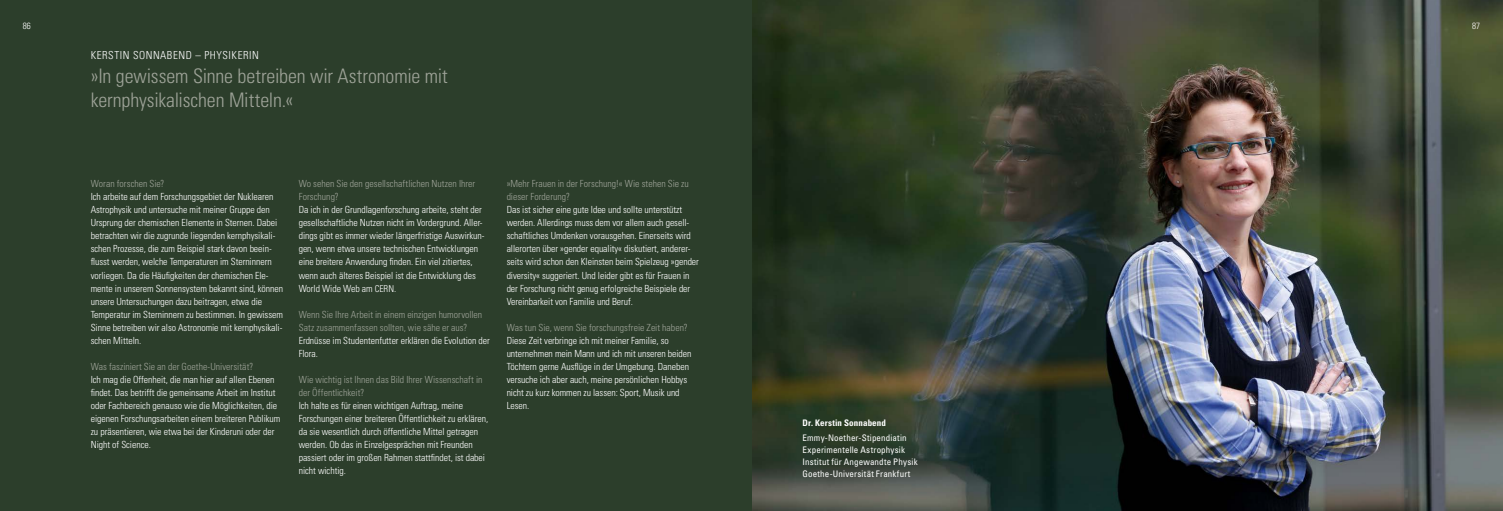
<style>
.page{position:relative;width:1503px;height:511px;background:#fff}
.page>*{position:absolute;margin:0;border:0;box-sizing:border-box;transform-origin:0 0}
.t1{font:300 condensed 20px/24px "Univers LT Std";letter-spacing:-.005em;color:#9ea398}
.t2{font:300 condensed 11px "Univers LT Std";letter-spacing:.05em;color:#fff}
.t3{font:300 condensed 9.8px/13px "Univers LT Std";letter-spacing:-.005em;color:#fff}
.t4{font:300 condensed 9.8px/13px "Univers LT Std";color:#9ea398}
.t5{font:condensed 9px/12px "Univers LT Std";letter-spacing:.015em;color:#fff}
.t6{font:700 condensed 9px "Univers LT Std";letter-spacing:.01em;color:#fff}
.t7{font:300 condensed 9px "Univers LT Std";color:#fff}
.s1{font-size:9.4px}
</style>
<div class="page">
<img style="left:751px;top:0;width:751px;height:510px">
<div style="left:0;top:0;width:751px;height:510px;background:#2c3e2b"></div>
<p class="t7" style="left:23px;top:21px;width:10px">86</p>
<p class="t7" style="left:1471px;top:21px;width:10px">87</p>
<p class="t2" style="left:91px;top:49px;width:170px">KERSTIN SONNABEND – PHYSIKERIN</p>
<h1 class="t1" style="left:91px;top:64px;width:358px">»In gewissem Sinne betreiben wir Astronomie mit kernphysikalischen Mitteln.«</h1>
<p class="t4" style="left:91px;top:177px;width:75px">Woran forschen Sie?</p>
<p class="t3" style="left:91px;top:190px;width:194px">Ich arbeite auf dem Forschungsgebiet der Nuklearen Astrophysik und untersuche mit meiner Gruppe den Ursprung der chemischen Elemente in Sternen. Dabei betrachten wir die zugrunde liegenden kernphysikali&shy;schen Prozesse, die zum Beispiel stark davon beein&shy;flusst werden, welche Temperaturen im Sterninnern vorliegen. Da die Häufigkeiten der chemischen Ele&shy;mente in unserem Sonnensystem bekannt sind, können unsere Untersuchungen dazu beitragen, etwa die Temperatur im Sterninnern zu bestimmen. In gewissem Sinne betreiben wir also Astronomie mit kernphysikali&shy;schen Mitteln.</p>
<p class="t4" style="left:91px;top:359px;width:164px">Was fasziniert Sie an der Goethe-Universität?</p>
<p class="t3" style="left:91px;top:372px;width:191px">Ich mag die Offenheit, die man hier auf allen Ebenen findet. Das betrifft die gemeinsame Arbeit im Institut oder Fachbereich genauso wie die Möglichkeiten, die eigenen Forschungsarbeiten einem breiteren Publikum zu präsentieren, wie etwa bei der Kinderuni oder der Night of Science.</p>
<p class="t4" style="left:299px;top:177px;width:178px">Wo sehen Sie den gesellschaftlichen Nutzen Ihrer<br>Forschung?</p>
<p class="t3" style="left:299px;top:203px;width:187px">Da ich in der Grundlagenforschung arbeite, steht der gesellschaftliche Nutzen nicht im Vordergrund. Aller&shy;dings gibt es immer wieder längerfristige Auswirkun&shy;gen, wenn etwa unsere technischen Entwicklungen eine breitere Anwendung finden. Ein viel zitiertes, wenn auch älteres Beispiel ist die Entwicklung des World Wide Web am <span class="s1">CERN</span>.</p>
<p class="t4" style="left:299px;top:307px;width:185px">Wenn Sie Ihre Arbeit in einem einzigen humorvollen<br>Satz zusammenfassen sollten, wie sähe er aus?</p>
<p class="t3" style="left:299px;top:333px;width:193px">Erdnüsse im Studentenfutter erklären die Evolution der<br>Flora.</p>
<p class="t4" style="left:299px;top:372px;width:185px">Wie wichtig ist Ihnen das Bild Ihrer Wissenschaft in der Öffentlichkeit?</p>
<p class="t3" style="left:299px;top:398px;width:191px">Ich halte es für einen wichtigen Auftrag, meine Forschungen einer breiteren Öffentlichkeit zu erklären, da sie wesentlich durch öffentliche Mittel getragen werden. Ob das in Einzelgesprächen mit Freunden passiert oder im großen Rahmen stattfindet, ist dabei nicht wichtig.</p>
<p class="t4" style="left:506px;top:177px;width:184px">»Mehr Frauen in der Forschung!« Wie stehen Sie zu dieser Forderung?</p>
<p class="t3" style="left:506px;top:203px;width:194px">Das ist sicher eine gute Idee und sollte unterstützt werden. Allerdings muss dem vor allem auch gesell&shy;schaftliches Umdenken vorausgehen. Einerseits wird allerorten über »gender equality« diskutiert, anderer&shy;seits wird schon den Kleinsten beim Spielzeug »gender diversity« suggeriert. Und leider gibt es für Frauen in der Forschung nicht genug erfolgreiche Beispiele der Vereinbarkeit von Familie und Beruf.</p>
<p class="t4" style="left:506px;top:320px;width:182px">Was tun Sie, wenn Sie forschungsfreie Zeit haben?</p>
<p class="t3" style="left:506px;top:333px;width:186px">Diese Zeit verbringe ich mit meiner Familie, so unternehmen mein Mann und ich mit unseren beiden Töchtern gerne Ausflüge in der Umgebung. Daneben versuche ich aber auch, meine persönlichen Hobbys nicht zu kurz kommen zu lassen: Sport, Musik und Lesen.</p>
<p class="t6" style="left:802px;top:417px;width:85px">Dr. Kerstin Sonnabend</p>
<p class="t5" style="left:802px;top:431px;width:117px">Emmy-Noether-Stipendiatin<br>Experimentelle Astrophysik<br>Institut für Angewandte Physik<br>Goethe-Universität Frankfurt</p>
</div>
